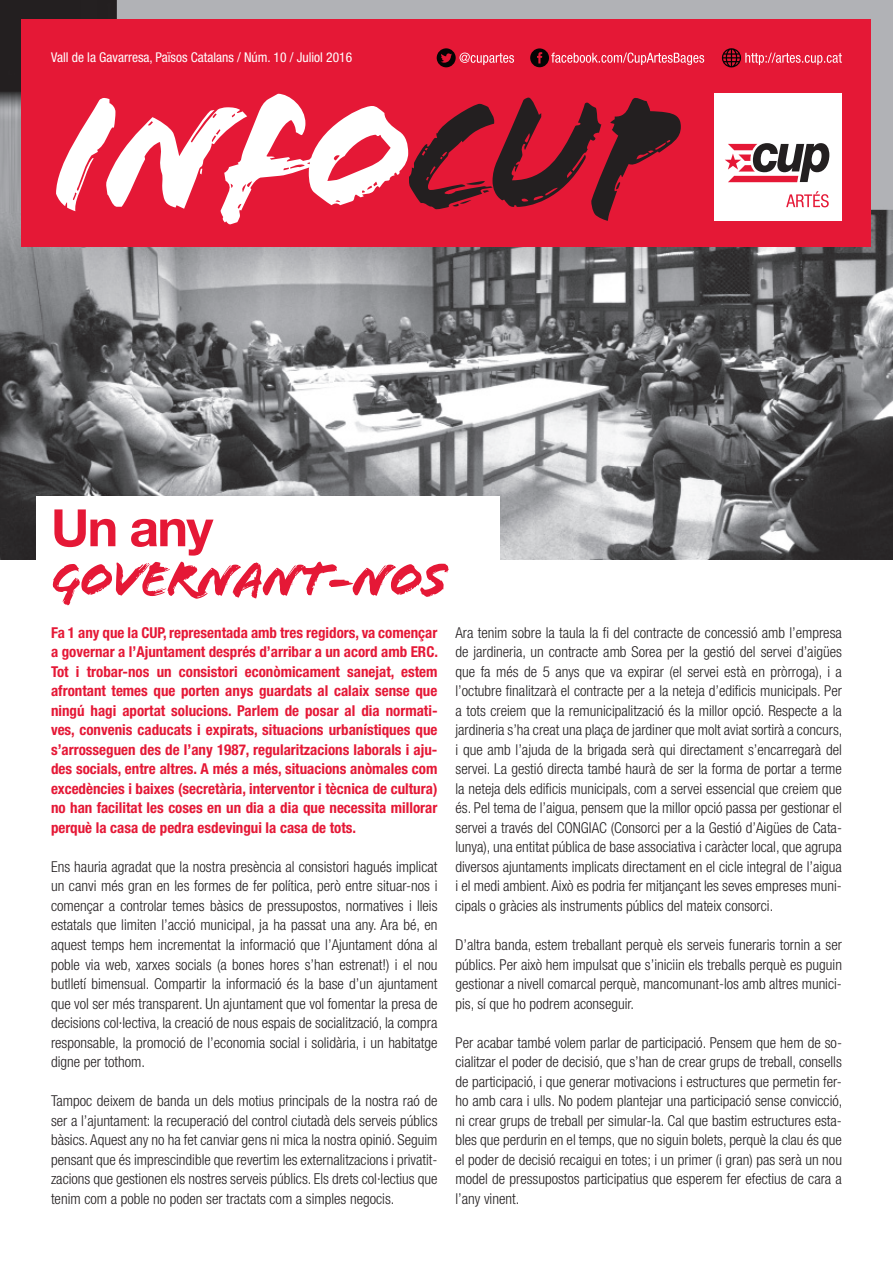
<style>
.page{position:relative;width:893px;height:1263px;background:#fff}
.page>*{position:absolute;margin:0;border:0;box-sizing:border-box;transform-origin:0 0}
.t1{font:167.4px "Flood Std";letter-spacing:-.04em;color:#fff}
.t2{font:51.45px/48px "Flood Std";letter-spacing:-.03em;color:#e51836}
.t3{font:300 condensed 15px/19.5px "Helvetica Neue LT Std";color:#231f20;text-align:justify}
.t4{font:700 condensed 15px/19.5px "Helvetica Neue LT Std";color:#e51836;text-align:justify}
.t5{font:condensed 13.5px "Helvetica Neue LT Std";color:#fff}
.s1{color:#231f20}
.s2{font-family:"Helvetica Neue LT Std";font-weight:700}
</style>
<div class="page">
<img style="left:0;top:0;width:893px;height:560px">
<div style="left:36px;top:496px;width:464px;height:121px;background:#fff"></div>
<div style="left:21px;top:20px;width:850px;height:227px;background:#e51836"></div>
<div style="left:715px;top:93px;width:127px;height:127px;background:#fff"></div>
<svg style="left:725px;top:143px;width:104px;height:39px"></svg>
<svg style="left:786px;top:191px;width:43px;height:16px"></svg>
<svg style="left:437px;top:48px;width:77px;height:19px"></svg>
<svg style="left:530px;top:48px;width:174px;height:19px"></svg>
<svg style="left:722px;top:48px;width:120px;height:19px"></svg>
<p class="t5" style="left:51px;top:50px;width:303px">Vall de la Gavarresa, Països Catalans / Núm. 10 / Juliol 2016</p>
<p class="t1" style="left:51px;top:58px;width:625px">info<span class="s1">cup</span></p>
<p class="t2" style="left:51px;top:508px;width:399px"><span class="s2">Un any </span>governant-nos</p>
<p class="t4" style="left:51px;top:623px;width:388px">Fa 1 any que la CUP, representada amb tres regidors, va començar a governar a l’Ajuntament després d’arribar a un acord amb ERC.<br>Tot i trobar-nos un consistori econòmicament sanejat, estem afrontant temes que porten anys guardats al calaix sense que ningú hagi aportat solucions. Parlem de posar al dia normati&shy;ves, convenis caducats i expirats, situacions urbanístiques que s’arrosseguen des de l’any 1987, regularitzacions laborals i aju&shy;des socials, entre altres. A més a més, situacions anòmales com excedències i baixes (secretària, interventor i tècnica de cultura) no han facilitat les coses en un dia a dia que necessita millorar perquè la casa de pedra esdevingui la casa de tots.</p>
<p class="t3" style="left:51px;top:857px;width:388px">Ens hauria agradat que la nostra presència al consistori hagués implicat un canvi més gran en les formes de fer política, però entre situar-nos i començar a controlar temes bàsics de pressupostos, normatives i lleis estatals que limiten l’acció municipal, ja ha passat una any. Ara bé, en aquest temps hem incrementat la informació que l’Ajuntament dóna al poble via web, xarxes socials (a bones hores s’han estrenat!) i el nou butlletí bimensual. Compartir la informació és la base d’un ajuntament que vol ser més transparent. Un ajuntament que vol fomentar la presa de decisions col·lectiva, la creació de nous espais de socialització, la compra responsable, la promoció de l’economia social i solidària, i un habitatge digne per tothom.</p>
<p class="t3" style="left:51px;top:1091px;width:388px">Tampoc deixem de banda un dels motius principals de la nostra raó de ser a l’ajuntament: la recuperació del control ciutadà dels serveis públics bàsics. Aquest any no ha fet canviar gens ni mica la nostra opinió. Seguim pensant que és imprescindible que revertim les externalitzacions i privatit&shy;zacions que gestionen els nostres serveis públics. Els drets col·lectius que tenim com a poble no poden ser tractats com a simples negocis.</p>
<p class="t3" style="left:455px;top:623px;width:388px">Ara tenim sobre la taula la fi del contracte de concessió amb l’empresa de jardineria, un contracte amb Sorea per la gestió del servei d’aigües que fa més de 5 anys que va expirar (el servei està en pròrroga), i a l’octubre finalitzarà el contracte per a la neteja d’edificis municipals. Per a tots creiem que la remunicipalització és la millor opció. Respecte a la jardineria s’ha creat una plaça de jardiner que molt aviat sortirà a concurs, i que amb l’ajuda de la brigada serà qui directament s’encarregarà del servei. La gestió directa també haurà de ser la forma de portar a terme la neteja dels edificis municipals, com a servei essencial que creiem que és. Pel tema de l’aigua, pensem que la millor opció passa per gestionar el servei a través del CONGIAC (Consorci per a la Gestió d’Aigües de Cata&shy;lunya), una entitat pública de base associativa i caràcter local, que agrupa diversos ajuntaments implicats directament en el cicle integral de l’aigua i el medi ambient. Això es podria fer mitjançant les seves empreses muni&shy;cipals o gràcies als instruments públics del mateix consorci.</p>
<p class="t3" style="left:455px;top:935px;width:388px">D’altra banda, estem treballant perquè els serveis funeraris tornin a ser públics. Per això hem impulsat que s’iniciin els treballs perquè es puguin gestionar a nivell comarcal perquè, mancomunant-los amb altres munici&shy;pis, sí que ho podrem aconseguir.</p>
<p class="t3" style="left:455px;top:1032px;width:388px">Per acabar també volem parlar de participació. Pensem que hem de so&shy;cialitzar el poder de decisió, que s’han de crear grups de treball, consells de participació, i que generar motivacions i estructures que permetin fer&shy;ho amb cara i ulls. No podem plantejar una participació sense convicció, ni crear grups de treball per simular-la. Cal que bastim estructures esta&shy;bles que perdurin en el temps, que no siguin bolets, perquè la clau és que el poder de decisió recaigui en totes; i un primer (i gran) pas serà un nou model de pressupostos participatius que esperem fer efectius de cara a l’any vinent.</p>
</div>
